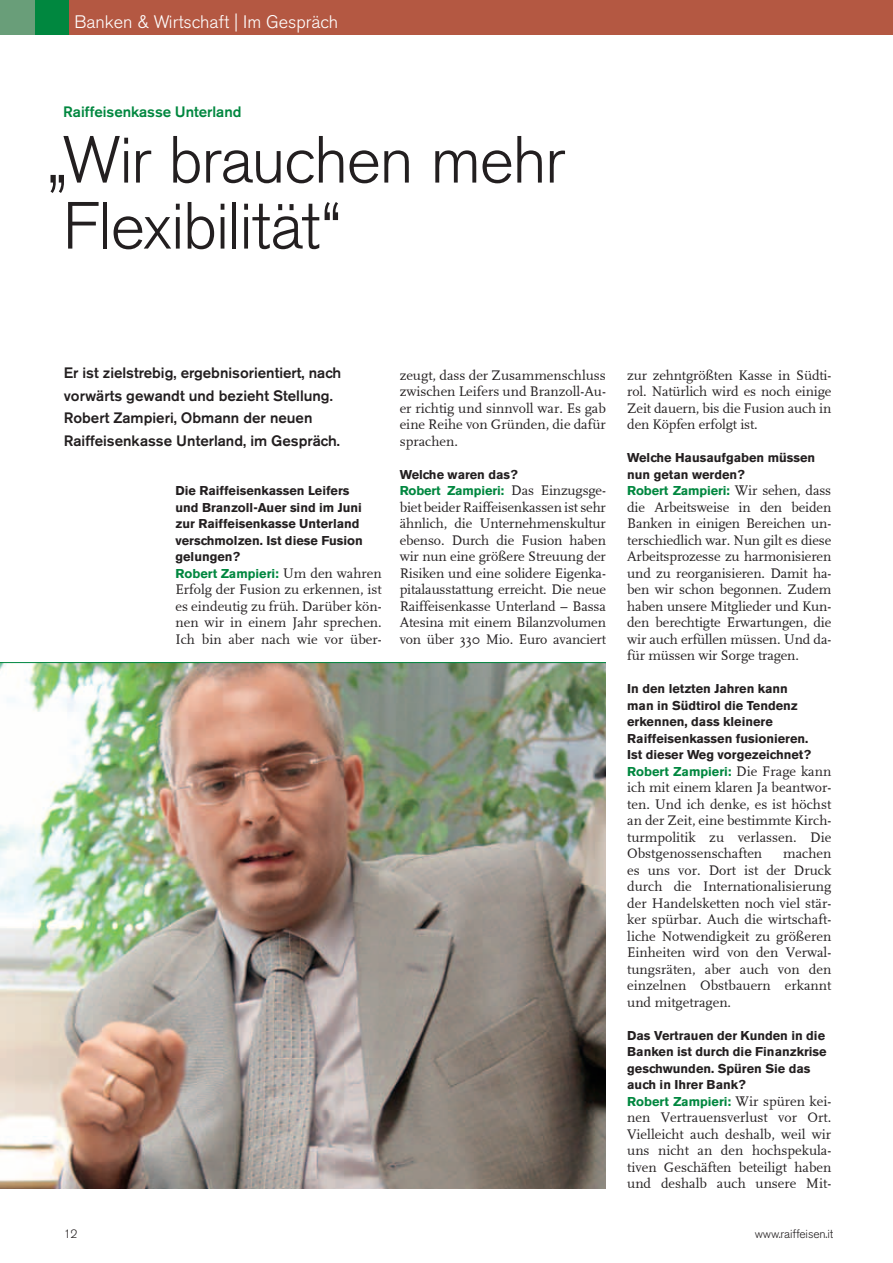
<style>
.page{position:relative;width:893px;height:1263px;background:#fff}
.page>*{position:absolute;margin:0;border:0;box-sizing:border-box;transform-origin:0 0}
.t1{font:300 66px/66px "Akzidenz Grotesk BE";letter-spacing:-.025em;color:#231f20}
.t2{font:300 18px "Akzidenz Grotesk BE";color:#fff}
.t3{font:500 15px/22.5px "Akzidenz Grotesk BE";color:#231f20}
.t4{font:500 15px "Akzidenz Grotesk BE";letter-spacing:-.005em;color:#00873f}
.t5{font:14.25px/16.5px "FF Scala";color:#231f20;text-align:justify}
.t6{font:700 12.75px/16.5px "Akzidenz Grotesk BE";color:#231f20}
.t7{font:300 12px "Akzidenz Grotesk BE";letter-spacing:-.01em;color:#231f20}
.s1{color:#00873f}
.s2{font-family:"FF Scala";font-weight:400;font-size:14.25px}
</style>
<div class="page">
<div style="left:68px;top:0;width:825px;height:34px;background:#b45842"></div>
<div style="left:34px;top:0;width:34px;height:34px;background:#00873f"></div>
<div style="left:0;top:0;width:34px;height:34px;background:#699e79"></div>
<img style="left:0;top:663px;width:606px;height:525px">
<hr style="left:0;top:662px;width:606px;height:1px;background:#00873f">
<p class="t2" style="left:74px;top:12px;width:265px">Banken &amp; Wirtschaft | Im Gespräch</p>
<p class="t4" style="left:63px;top:102px;width:180px">Raiffeisenkasse Unterland</p>
<h1 class="t1" style="left:48px;top:128px;width:519px">„Wir brauchen mehr<br>Flexibilität“</h1>
<p class="t3" style="left:64px;top:361px;width:279px">Er ist zielstrebig, ergebnisorientiert, nach vorwärts gewandt und bezieht Stellung.<br>Robert Zampieri, Obmann der neuen Raiffeisenkasse Unterland, im Gespräch.</p>
<p class="t6" style="left:176px;top:482px;width:208px">Die Raiffeisenkassen Leifers<br>und Branzoll-Auer sind im Juni zur Raiffeisenkasse Unterland verschmolzen. Ist diese Fusion gelungen?<br><span class="s1">Robert Zampieri:</span> <span class="s2">Um den wahren</span></p>
<p class="t5" style="left:175px;top:581px;width:208px">Erfolg der Fusion zu erkennen, ist es eindeutig zu früh. Darüber kön&shy;nen wir in einem Jahr sprechen.<br>Ich bin aber nach wie vor über-</p>
<p class="t5" style="left:400px;top:367px;width:208px">zeugt, dass der Zusammenschluss zwischen Leifers und Branzoll-Au&shy;er richtig und sinnvoll war. Es gab eine Reihe von Gründen, die dafür sprachen.</p>
<p class="t6" style="left:400px;top:466px;width:208px">Welche waren das?<br><span class="s1">Robert Zampieri:</span> <span class="s2">Das Einzugsge-</span></p>
<p class="t5" style="left:400px;top:499px;width:208px">biet beider Raiffeisenkassen ist sehr ähnlich, die Unternehmenskultur ebenso. Durch die Fusion haben wir nun eine größere Streuung der Risiken und eine solidere Eigenka&shy;pitalausstattung erreicht. Die neue Raiffeisenkasse Unterland – Bassa Atesina mit einem Bilanzvolumen von über 330 Mio. Euro avanciert</p>
<p class="t5" style="left:627px;top:367px;width:206px">zur zehntgrößten Kasse in Südti&shy;rol. Natürlich wird es noch einige Zeit dauern, bis die Fusion auch in den Köpfen erfolgt ist.</p>
<p class="t6" style="left:627px;top:449px;width:206px">Welche Hausaufgaben müssen nun getan werden?<br><span class="s1">Robert Zampieri:</span> <span class="s2">Wir sehen, dass</span></p>
<p class="t5" style="left:627px;top:499px;width:206px">die Arbeitsweise in den beiden Banken in einigen Bereichen un&shy;terschiedlich war. Nun gilt es diese Arbeitsprozesse zu harmonisieren und zu reorganisieren. Damit ha&shy;ben wir schon begonnen. Zudem haben unsere Mitglieder und Kun&shy;den berechtigte Erwartungen, die wir auch erfüllen müssen. Und da&shy;für müssen wir Sorge tragen.</p>
<p class="t6" style="left:627px;top:680px;width:206px">In den letzten Jahren kann<br>man in Südtirol die Tendenz erkennen, dass kleinere<br>Raiffeisenkassen fusionieren.<br>Ist dieser Weg vorgezeichnet?<br><span class="s1">Robert Zampieri:</span> <span class="s2">Die Frage kann</span></p>
<p class="t5" style="left:627px;top:779px;width:206px">ich mit einem klaren Ja beantwor&shy;ten. Und ich denke, es ist höchst an der Zeit, eine bestimmte Kirch&shy;turmpolitik zu verlassen. Die Obstgenossenschaften</p>
<p class="t5" style="left:627px;top:845px;width:206px;text-indent:156px">machen es uns vor. Dort ist der Druck durch die Internationalisierung der Handelsketten noch viel stär&shy;ker spürbar. Auch die wirtschaft&shy;liche Notwendigkeit zu größeren Einheiten wird von den Verwal&shy;tungsräten, aber auch von den einzelnen Obstbauern erkannt und mitgetragen.</p>
<p class="t6" style="left:627px;top:1027px;width:206px">Das Vertrauen der Kunden in die<br>Banken ist durch die Finanzkrise geschwunden. Spüren Sie das auch in Ihrer Bank?<br><span class="s1">Robert Zampieri:</span> <span class="s2">Wir spüren kei-</span></p>
<p class="t5" style="left:627px;top:1109px;width:206px">nen Vertrauensverlust vor Ort.<br>Vielleicht auch deshalb, weil wir uns nicht an den hochspekula&shy;tiven Geschäften beteiligt haben und deshalb auch unsere Mit-</p>
<p class="t7" style="left:64px;top:1227px;width:15px">12</p>
<p class="t7" style="left:755px;top:1227px;width:80px">www.raiffeisen.it</p>
</div>
